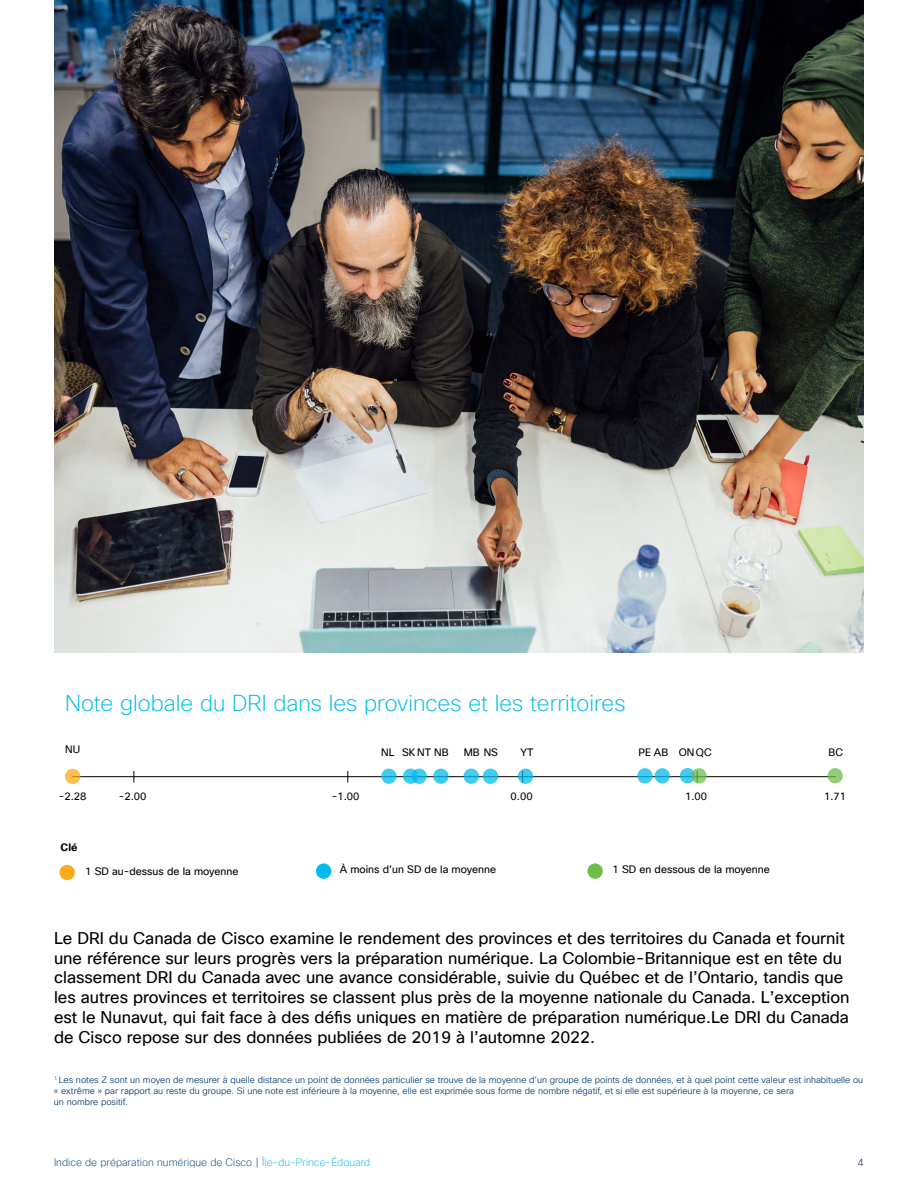
<style>
.page{position:relative;width:918px;height:1188px;background:#fff}
.page>*{position:absolute;margin:0;border:0;box-sizing:border-box;transform-origin:0 0}
.t1{font:200 22.5px "Cisco Sans TT";color:#00bceb}
.t2{font:16.5px/19.8px "Cisco Sans TT";color:#000}
.t3{font:10.5px "Cisco Sans TT";color:#000}
.t4{font:200 10.5px "Cisco Sans TT";color:#0a4475}
.t5{font:700 10.5px "Cisco Sans TT";color:#000}
.t6{font:200 10.5px "Cisco Sans TT";color:#0d274d}
.t7{font:9px/10.8px "Cisco Sans TT Light";color:#0a4475}
.s1{color:#0d274d}
.s2{color:#00bceb}
</style>
<div class="page">
<img style="left:54px;top:0;width:810px;height:652px">
<hr style="left:72px;top:776px;width:764px;height:1px;background:#000">
<svg style="left:65px;top:769px;width:15px;height:15px"></svg>
<svg style="left:381px;top:769px;width:16px;height:15px"></svg>
<svg style="left:403px;top:769px;width:15px;height:15px"></svg>
<svg style="left:412px;top:769px;width:15px;height:15px"></svg>
<svg style="left:433px;top:769px;width:16px;height:15px"></svg>
<svg style="left:464px;top:769px;width:15px;height:15px"></svg>
<svg style="left:483px;top:769px;width:15px;height:15px"></svg>
<svg style="left:518px;top:769px;width:15px;height:15px"></svg>
<svg style="left:637px;top:768px;width:16px;height:16px"></svg>
<svg style="left:655px;top:768px;width:15px;height:16px"></svg>
<svg style="left:680px;top:768px;width:15px;height:15px"></svg>
<div style="left:59px;top:865px;width:16px;height:15px;background:#fbab18;border-radius:50%"></div>
<div style="left:316px;top:863px;width:15px;height:16px;background:#00bceb;border-radius:50%"></div>
<div style="left:587px;top:863px;width:16px;height:16px;background:#6ebe4a;border-radius:50%"></div>
<svg style="left:691px;top:768px;width:16px;height:16px"></svg>
<svg style="left:828px;top:768px;width:15px;height:15px"></svg>
<h1 class="t1" style="left:65px;top:688px;width:562px">Note globale du DRI dans les provinces et les territoires</h1>
<p class="t3" style="left:65px;top:743px;width:16px">NU</p>
<p class="t3" style="left:381px;top:746px;width:69px">NL SK NT NB</p>
<p class="t3" style="left:464px;top:746px;width:36px">MB NS</p>
<p class="t3" style="left:521px;top:746px;width:14px">YT</p>
<p class="t3" style="left:639px;top:746px;width:75px">PE AB ONQC</p>
<p class="t3" style="left:829px;top:746px;width:16px">BC</p>
<p class="t3" style="left:59px;top:790px;width:29px">-2.28</p>
<p class="t3" style="left:119px;top:790px;width:29px">-2.00</p>
<p class="t3" style="left:332px;top:790px;width:29px">-1.00</p>
<p class="t3" style="left:511px;top:790px;width:24px">0.00</p>
<p class="t3" style="left:685px;top:790px;width:24px">1.00</p>
<p class="t3" style="left:824px;top:790px;width:24px">1.71</p>
<p class="t5" style="left:61px;top:840px;width:18px">Clé</p>
<p class="t3" style="left:85px;top:864px;width:155px">1 SD au-dessus de la moyenne</p>
<p class="t3" style="left:340px;top:863px;width:158px">À moins d’un SD de la moyenne</p>
<p class="t3" style="left:613px;top:863px;width:159px">1 SD en dessous de la moyenne</p>
<p class="t2" style="left:54px;top:929px;width:797px">Le DRI du Canada de Cisco examine le rendement des provinces et des territoires du Canada et fournit une référence sur leurs progrès vers la préparation numérique. La Colombie-Britannique est en tête du classement DRI du Canada avec une avance considérable, suivie du Québec et de l’Ontario, tandis que les autres provinces et territoires se classent plus près de la moyenne nationale du Canada. L’exception est le Nunavut, qui fait face à des défis uniques en matière de préparation numérique.Le DRI du Canada de Cisco repose sur des données publiées de 2019 à l’automne 2022.</p>
<p class="t7" style="left:54px;top:1075px;width:811px"><sup>1</sup> Les notes Z sont un moyen de mesurer à quelle distance un point de données particulier se trouve de la moyenne d’un groupe de points de données, et à quel point cette valeur est inhabituelle ou « extrême » par rapport au reste du groupe. Si une note est inférieure à la moyenne, elle est exprimée sous forme de nombre négatif, et si elle est supérieure à la moyenne, ce sera<br>un nombre positif.</p>
<p class="t4" style="left:54px;top:1156px;width:318px">Indice de préparation numérique de Cisco <span class="s1">|</span> <span class="s2">Île-du-Prince-Édouard</span></p>
<p class="t6" style="left:858px;top:1156px;width:8px">4</p>
</div>
